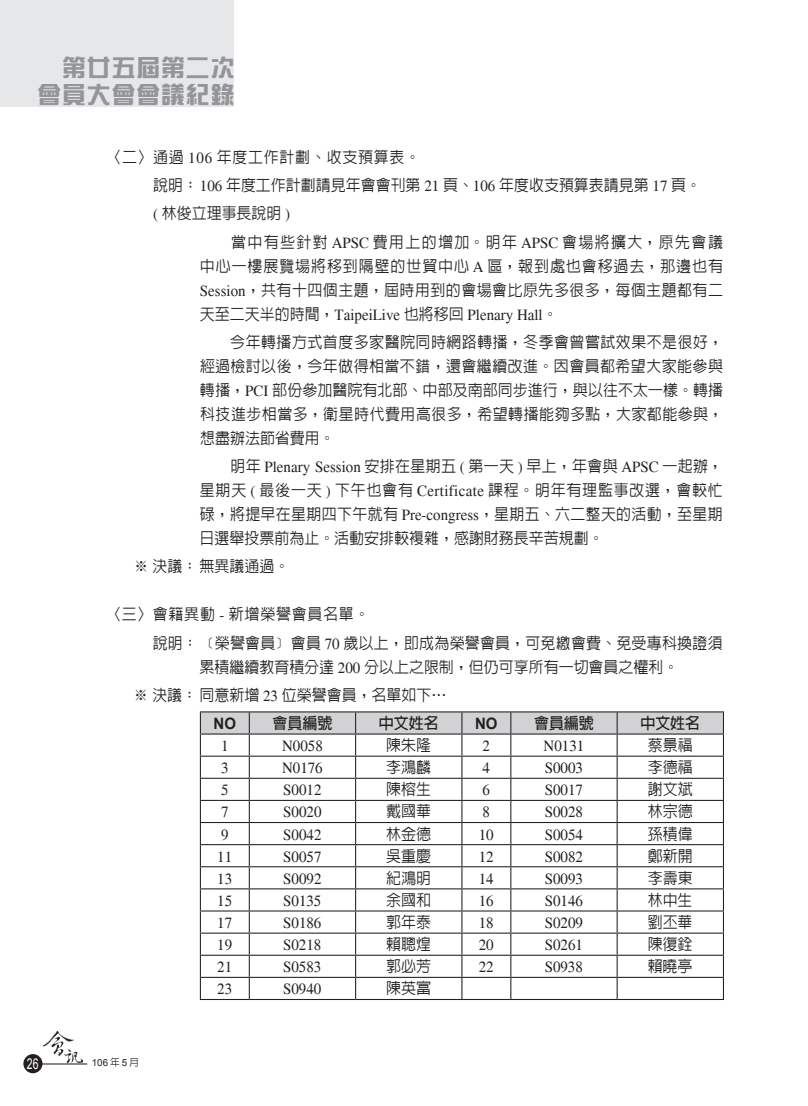
<style>
.page{position:relative;width:808px;height:1106px;background:#fff}
.page>*{position:absolute;margin:0;border:0;box-sizing:border-box;transform-origin:0 0}
.t1{font:900 22.5px/27.8px "Sing Yi";letter-spacing:.1em;color:#939598;text-align:right}
.t2{font:500 15.75px/24px "Lin Gothic";letter-spacing:.015em;color:#231f20;text-align:justify;scale:.95 1}
.t3{font:15.75px "Times";color:#231f20;scale:.95 1}
.t4{font:500 15.75px/24px "Lin Gothic";letter-spacing:.06em;color:#231f20;scale:.95 1}
.t5{font:500 15.75px "Lin Gothic";letter-spacing:.095em;color:#231f20;scale:.95 1}
.t6{font:500 15.75px "Lin Gothic";letter-spacing:.05em;color:#231f20;scale:.95 1}
.t7{font:700 15.75px "Lin Gothic";color:#231f20;scale:.95 1}
.t8{font:700 15.75px "Arial";color:#231f20;scale:.95 1}
.t9{font:15px "Arial";color:#fff;scale:.7 1}
.t10{font:9.75px "Arial";color:#231f20}
.s1{font-family:"Times";font-weight:400}
.s2{font-family:"Lin Gothic";font-weight:500}
</style>
<div class="page">
<div style="left:23px;top:1054px;width:20px;height:19px;background:#231f20;border-radius:50%"></div>
<hr style="left:41px;top:1063px;width:46px;height:1px;background:#231f20">
<img style="left:43px;top:1032px;width:39px;height:30px">
<hr style="left:200px;top:711px;width:49px;height:1px;background:#231f20">
<hr style="left:249px;top:711px;width:107px;height:1px;background:#231f20">
<hr style="left:356px;top:711px;width:106px;height:1px;background:#231f20">
<hr style="left:462px;top:711px;width:49px;height:1px;background:#231f20">
<hr style="left:511px;top:711px;width:106px;height:1px;background:#231f20">
<hr style="left:617px;top:711px;width:107px;height:1px;background:#231f20">
<svg style="left:200px;top:712px;width:524px;height:287px"></svg>
<hr style="left:200px;top:999px;width:49px;height:1px;background:#231f20">
<hr style="left:249px;top:999px;width:107px;height:1px;background:#231f20">
<hr style="left:356px;top:999px;width:106px;height:1px;background:#231f20">
<hr style="left:462px;top:999px;width:49px;height:1px;background:#231f20">
<hr style="left:511px;top:999px;width:106px;height:1px;background:#231f20">
<hr style="left:617px;top:999px;width:107px;height:1px;background:#231f20">
<div style="left:0;top:0;width:234px;height:106px;background:#e6e7e9"></div>
<h1 class="t1" style="left:38px;top:53px;width:197px">第廿五屆第二次會員大會會議紀錄</h1>
<p class="t6" style="left:106px;top:149px;width:332px">〈二〉通過 <span class="s1">106</span> 年度工作計劃、收支預算表。</p>
<p class="t2" style="left:153px;top:173px;width:578px">說明：<span class="s1">106</span> 年度工作計劃請見年會會刊第 <span class="s1">21</span> 頁、<span class="s1">106</span> 年度收支預算表請見第 <span class="s1">17</span> 頁。</p>
<p class="t2" style="left:153px;top:201px;width:146px"><span class="s1">(</span> 林俊立理事長說明 <span class="s1">)</span></p>
<p class="t5" style="left:231px;top:233px;width:519px">當中有些針對 <span class="s1">APSC</span> 費用上的增加。明年 <span class="s1">APSC</span> 會場將擴大，原先會議</p>
<p class="t4" style="left:200px;top:253px;width:552px">中心一樓展覽場將移到隔壁的世貿中心 <span class="s1">A</span> 區，報到處也會移過去，那邊也有<br><span class="s1">Session</span>，共有十四個主題，屆時用到的會場會比原先多很多，每個主題都有二</p>
<p class="t3" style="left:200px;top:305px;width:378px"><span class="s2">天至二天半的時間，</span>TaipeiLive <span class="s2">也將移回</span> Plenary Hall<span class="s2">。</span></p>
<p class="t2" style="left:200px;top:330px;width:552px;text-indent:30px">今年轉播方式首度多家醫院同時網路轉播，冬季會曾嘗試效果不是很好，經過檢討以後，今年做得相當不錯，還會繼續改進。因會員都希望大家能參與轉播，<span class="s1">PCI</span> 部份參加醫院有北部、中部及南部同步進行，與以往不太一樣。轉播科技進步相當多，衛星時代費用高很多，希望轉播能夠多點，大家都能參與，想盡辦法節省費用。</p>
<p class="t2" style="left:200px;top:454px;width:552px;text-indent:31px">明年 <span class="s1">Plenary Session</span> 安排在星期五 <span class="s1">(</span> 第一天 <span class="s1">)</span> 早上，年會與 <span class="s1">APSC</span> 一起辦，星期天 <span class="s1">(</span> 最後一天 <span class="s1">)</span> 下午也會有 <span class="s1">Certificate</span> 課程。明年有理監事改選，會較忙碌，將提早在星期四下午就有 <span class="s1">Pre-congress</span>，星期五、六二整天的活動，至星期日選舉投票前為止。活動安排較複雜，感謝財務長辛苦規劃。</p>
<p class="t2" style="left:134px;top:554px;width:165px">※ 決議：無異議通過。</p>
<p class="t2" style="left:153px;top:600px;width:601px;line-height:28.2px;text-indent:-47px">〈三〉會籍異動 <span class="s1">-</span> 新增榮譽會員名單。<br>說明：﹝榮譽會員﹞會員 <span class="s1">70</span> 歲以上，即成為榮譽會員，可免繳會費、免受專科換證須</p>
<p class="t2" style="left:134px;top:652px;width:575px;line-height:28.2px;text-indent:66px">累積繼續教育積分達 <span class="s1">200</span> 分以上之限制，但仍可享所有一切會員之權利。※ 決議：同意新增 <span class="s1">23</span> 位榮譽會員，名單如下…</p>
<p class="t8" style="left:214px;top:713px;width:25px">NO</p>
<p class="t7" style="left:272px;top:715px;width:65px">會員編號</p>
<p class="t7" style="left:379px;top:715px;width:65px">中文姓名</p>
<p class="t8" style="left:475px;top:713px;width:25px">NO</p>
<p class="t7" style="left:534px;top:715px;width:64px">會員編號</p>
<p class="t7" style="left:640px;top:715px;width:65px">中文姓名</p>
<p class="t3" style="left:221px;top:737px;width:9px">1</p>
<p class="t3" style="left:282px;top:737px;width:44px">N0058</p>
<p class="t2" style="left:386px;top:733px;width:49px">陳朱隆</p>
<p class="t3" style="left:483px;top:737px;width:9px">2</p>
<p class="t3" style="left:544px;top:737px;width:44px">N0131</p>
<p class="t2" style="left:648px;top:733px;width:49px">蔡景福</p>
<p class="t3" style="left:221px;top:759px;width:9px">3</p>
<p class="t3" style="left:282px;top:759px;width:44px">N0176</p>
<p class="t2" style="left:386px;top:755px;width:49px">李鴻麟</p>
<p class="t3" style="left:483px;top:759px;width:9px">4</p>
<p class="t3" style="left:545px;top:759px;width:42px">S0003</p>
<p class="t2" style="left:648px;top:755px;width:49px">李德福</p>
<p class="t3" style="left:221px;top:781px;width:9px">5</p>
<p class="t3" style="left:283px;top:781px;width:42px">S0012</p>
<p class="t2" style="left:386px;top:777px;width:49px">陳榕生</p>
<p class="t3" style="left:483px;top:781px;width:9px">6</p>
<p class="t3" style="left:545px;top:781px;width:42px">S0017</p>
<p class="t2" style="left:648px;top:777px;width:49px">謝文斌</p>
<p class="t3" style="left:221px;top:803px;width:9px">7</p>
<p class="t3" style="left:283px;top:803px;width:42px">S0020</p>
<p class="t2" style="left:386px;top:799px;width:49px">戴國華</p>
<p class="t3" style="left:483px;top:803px;width:9px">8</p>
<p class="t3" style="left:545px;top:803px;width:42px">S0028</p>
<p class="t2" style="left:648px;top:799px;width:49px">林宗德</p>
<p class="t3" style="left:221px;top:825px;width:9px">9</p>
<p class="t3" style="left:283px;top:825px;width:42px">S0042</p>
<p class="t2" style="left:386px;top:821px;width:49px">林金德</p>
<p class="t3" style="left:479px;top:825px;width:17px">10</p>
<p class="t3" style="left:545px;top:825px;width:42px">S0054</p>
<p class="t2" style="left:648px;top:821px;width:49px">孫積偉</p>
<p class="t3" style="left:217px;top:847px;width:17px">11</p>
<p class="t3" style="left:283px;top:847px;width:42px">S0057</p>
<p class="t2" style="left:386px;top:843px;width:49px">吳重慶</p>
<p class="t3" style="left:479px;top:847px;width:17px">12</p>
<p class="t3" style="left:545px;top:847px;width:42px">S0082</p>
<p class="t2" style="left:648px;top:843px;width:49px">鄭新開</p>
<p class="t3" style="left:217px;top:869px;width:17px">13</p>
<p class="t3" style="left:283px;top:869px;width:42px">S0092</p>
<p class="t2" style="left:386px;top:865px;width:49px">紀鴻明</p>
<p class="t3" style="left:479px;top:869px;width:17px">14</p>
<p class="t3" style="left:545px;top:869px;width:42px">S0093</p>
<p class="t2" style="left:648px;top:865px;width:49px">李壽東</p>
<p class="t3" style="left:217px;top:891px;width:17px">15</p>
<p class="t3" style="left:283px;top:891px;width:42px">S0135</p>
<p class="t2" style="left:386px;top:888px;width:49px">余國和</p>
<p class="t3" style="left:479px;top:891px;width:17px">16</p>
<p class="t3" style="left:545px;top:891px;width:42px">S0146</p>
<p class="t2" style="left:648px;top:888px;width:49px">林中生</p>
<p class="t3" style="left:217px;top:914px;width:17px">17</p>
<p class="t3" style="left:283px;top:914px;width:42px">S0186</p>
<p class="t2" style="left:386px;top:910px;width:49px">郭年泰</p>
<p class="t3" style="left:479px;top:914px;width:17px">18</p>
<p class="t3" style="left:545px;top:914px;width:42px">S0209</p>
<p class="t2" style="left:648px;top:910px;width:49px">劉丕華</p>
<p class="t3" style="left:217px;top:936px;width:17px">19</p>
<p class="t3" style="left:283px;top:936px;width:42px">S0218</p>
<p class="t2" style="left:386px;top:932px;width:49px">賴聰煌</p>
<p class="t3" style="left:479px;top:936px;width:17px">20</p>
<p class="t3" style="left:545px;top:936px;width:42px">S0261</p>
<p class="t2" style="left:648px;top:932px;width:49px">陳復銓</p>
<p class="t3" style="left:217px;top:958px;width:17px">21</p>
<p class="t3" style="left:283px;top:958px;width:42px">S0583</p>
<p class="t2" style="left:386px;top:954px;width:49px">郭必芳</p>
<p class="t3" style="left:479px;top:958px;width:17px">22</p>
<p class="t3" style="left:545px;top:958px;width:42px">S0938</p>
<p class="t2" style="left:648px;top:954px;width:49px">賴曉亭</p>
<p class="t3" style="left:217px;top:980px;width:17px">23</p>
<p class="t3" style="left:283px;top:980px;width:42px">S0940</p>
<p class="t2" style="left:386px;top:976px;width:49px">陳英富</p>
<p class="t9" style="left:27px;top:1053px;width:18px">26</p>
<p class="t10" style="left:92px;top:1056px;width:49px">106<span class="s2">年</span>5<span class="s2">月</span></p>
</div>
